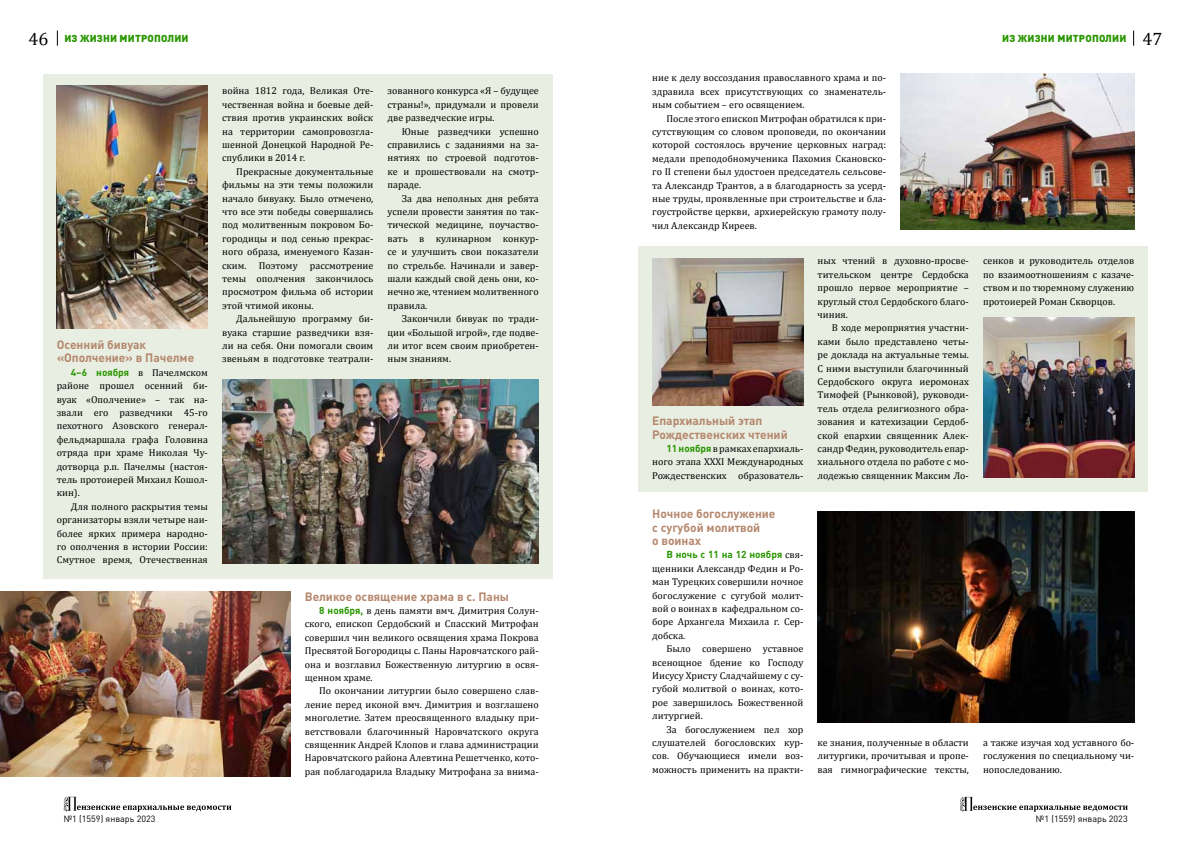
<style>
.page{position:relative;width:1191px;height:842px;background:#fff}
.page>*{position:absolute;margin:0;border:0;box-sizing:border-box;transform-origin:0 0}
.t1{font:18px "Cambria";color:#000}
.t2{font:700 12px/13.4px "DIN Pro";color:#b5876d}
.t3{font:10px/13.4px "Cambria";color:#000;text-align:justify}
.t4{font:900 10px "DIN Pro";letter-spacing:.02em;color:#299601}
.t5{font:700 10px "DIN Pro";color:#299601}
.t6{font:9px "DIN Pro";color:#000}
.s1{font-family:"Cambria";font-weight:400;font-size:18px;color:#000}
.s2{font-family:"DIN Pro";font-weight:700;color:#299601}
.s3{font-family:"Cambria";font-weight:400;color:#000}
</style>
<div class="page">
<div style="left:43px;top:74px;width:509px;height:504px;background:#e8eee1"></div>
<div style="left:638px;top:246px;width:510px;height:246px;background:#e8eee1"></div>
<img style="left:983px;top:317px;width:151px;height:161px">
<img style="left:652px;top:259px;width:151px;height:147px">
<img style="left:817px;top:512px;width:317px;height:211px">
<img style="left:0;top:591px;width:291px;height:186px">
<img style="left:900px;top:74px;width:234px;height:156px">
<img style="left:222px;top:380px;width:317px;height:183px">
<img style="left:57px;top:86px;width:151px;height:242px">
<svg style="left:64px;top:797px;width:167px;height:15px"></svg>
<svg style="left:57px;top:31px;width:1px;height:15px"></svg>
<svg style="left:960px;top:797px;width:167px;height:15px"></svg>
<svg style="left:1133px;top:31px;width:1px;height:15px"></svg>
<h1 class="t1" style="left:28px;top:28px;width:21px">46</h1>
<p class="t4" style="left:64px;top:29px;width:126px">Из жизни митрополии</p>
<p class="t4" style="left:1002px;top:29px;width:162px">Из жизни митрополии <span class="s1">47</span></p>
<p class="t2" style="left:57px;top:337px;width:139px">Осенний бивуак «Ополчение» в Пачелме</p>
<p class="t3" style="left:57px;top:366px;width:153px;text-indent:14px"><span class="s2">4–6 ноября</span> в Пачелмском районе прошел осенний би&shy;вуак «Ополчение» – так на&shy;звали его разведчики 45-го пехотного Азовского генерал&shy;фельдмаршала графа Головина отряда при храме Николая Чу&shy;дотворца р.п. Пачелмы (настоя&shy;тель протоиерей Михаил Кошол&shy;кин).</p>
<p class="t3" style="left:57px;top:500px;width:153px;text-indent:14px">Для полного раскрытия темы организаторы взяли четыре наи&shy;более ярких примера народно&shy;го ополчения в истории России:<br>Смутное время, Отечественная</p>
<p class="t3" style="left:222px;top:84px;width:153px">война 1812 года, Великая Оте&shy;чественная война и боевые дей&shy;ствия против украинских войск на территории самопровозгла&shy;шенной Донецкой Народной Ре&shy;спублики в 2014 г.</p>
<p class="t3" style="left:222px;top:165px;width:153px;text-indent:14px">Прекрасные документальные фильмы на эти темы положили начало бивуаку. Было отмечено, что все эти победы совершались под молитвенным покровом Бо&shy;городицы и под сенью прекрас&shy;ного образа, именуемого Казан&shy;ским. Поэтому рассмотрение темы ополчения закончилось просмотром фильма об истории этой чтимой иконы.</p>
<p class="t3" style="left:222px;top:312px;width:153px;text-indent:14px">Дальнейшую программу би&shy;вуака старшие разведчики взя&shy;ли на себя. Они помогали своим звеньям в подготовке театрали-</p>
<p class="t3" style="left:387px;top:84px;width:153px">зованного конкурса «Я – будущее страны!», придумали и провели две разведческие игры.</p>
<p class="t3" style="left:387px;top:124px;width:153px;text-indent:14px">Юные разведчики успешно справились с заданиями на за&shy;нятиях по строевой подготов&shy;ке и прошествовали на смотр&shy;параде.</p>
<p class="t3" style="left:387px;top:191px;width:153px;text-indent:14px">За два неполных дня ребята успели провести занятия по так&shy;тической медицине, поучаство&shy;вать в кулинарном конкур&shy;се и улучшить свои показатели по стрельбе. Начинали и завер&shy;шали каждый свой день они, ко&shy;нечно же, чтением молитвенного правила.</p>
<p class="t3" style="left:387px;top:312px;width:153px;text-indent:14px">Закончили бивуак по тради&shy;ции «Большой игрой», где подве&shy;ли итог всем своим приобретен&shy;ным знаниям.</p>
<p class="t2" style="left:305px;top:588px;width:206px">Великое освящение храма в с. Паны</p>
<p class="t3" style="left:305px;top:604px;width:235px;text-indent:14px"><span class="s2">8 ноября,</span> в день памяти вмч. Димитрия Солун&shy;ского, епископ Сердобский и Спасский Митрофан совершил чин великого освящения храма Покрова Пресвятой Богородицы с. Паны Наровчатского рай&shy;она и возглавил Божественную литургию в освя&shy;щенном храме.</p>
<p class="t3" style="left:305px;top:684px;width:235px;text-indent:14px">По окончании литургии было совершено слав&shy;ление перед иконой вмч. Димитрия и возглашено многолетие. Затем преосвященного владыку при&shy;ветствовали благочинный Наровчатского округа священник Андрей Клопов и глава администрации Наровчатского района Алевтина Решетченко, кото&shy;рая поблагодарила Владыку Митрофана за внима-</p>
<p class="t3" style="left:652px;top:71px;width:235px">ние к делу воссоздания православного храма и по&shy;здравила всех присутствующих со знаменатель&shy;ным событием – его освящением.</p>
<p class="t3" style="left:652px;top:111px;width:235px;text-indent:14px">После этого епископ Митрофан обратился к при&shy;сутствующим со словом проповеди, по окончании которой состоялось вручение церковных наград: медали преподобномученика Пахомия Скановско&shy;го II степени был удостоен председатель сельсове&shy;та Александр Трантов, а в благодарность за усерд&shy;ные труды, проявленные при строительстве и бла&shy;гоустройстве церкви, архиерейскую грамоту полу&shy;чил Александр Киреев.</p>
<p class="t2" style="left:652px;top:413px;width:137px">Епархиальный этап<br>Рождественских чтений</p>
<p class="t3" style="left:652px;top:442px;width:153px;text-indent:14px"><span class="s2">11 ноября</span> врамках епархиаль&shy;ного этапа XXXI Международных Рождественских образователь-</p>
<p class="t3" style="left:817px;top:254px;width:153px">ных чтений в духовно-просве&shy;тительском центре Сердобска прошло первое мероприятие – круглый стол Сердобского благо&shy;чиния.</p>
<p class="t3" style="left:817px;top:321px;width:153px;text-indent:14px">В ходе мероприятия участни&shy;ками было представлено четы&shy;ре доклада на актуальные темы.<br>С ними выступили благочинный Сердобского округа иеромонах Тимофей (Рынковой), руководи&shy;тель отдела религиозного обра&shy;зования и катехизации Сердоб&shy;ской епархии священник Алек&shy;сандр Федин, руководитель епар&shy;хиального отдела по работе с мо&shy;лодежью священник Максим Ло-</p>
<p class="t3" style="left:983px;top:254px;width:153px">сенков и руководитель отделов по взаимоотношениям с казаче&shy;ством и по тюремному служению протоиерей Роман Скворцов.</p>
<p class="t2" style="left:652px;top:506px;width:125px">Ночное богослужение с сугубой молитвой<br>о воинах</p>
<p class="t5" style="left:666px;top:546px;width:139px">В ночь с 11 на 12 ноября <span class="s3">свя-</span></p>
<p class="t3" style="left:652px;top:561px;width:153px">щенники Александр Федин и Ро&shy;ман Турецких совершили ночное богослужение с сугубой молит&shy;вой о воинах в кафедральном со&shy;боре Архангела Михаила г. Сер&shy;добска.</p>
<p class="t3" style="left:652px;top:642px;width:153px;text-indent:14px">Было совершено уставное всенощное бдение ко Господу Иисусу Христу Сладчайшему с су&shy;губой молитвой о воинах, кото&shy;рое завершилось Божественной литургией.</p>
<p class="t3" style="left:652px;top:722px;width:153px;text-indent:14px">За богослужением пел хор слушателей богословских кур&shy;сов. Обучающиеся имели воз&shy;можность применить на практи-</p>
<p class="t3" style="left:817px;top:736px;width:153px">ке знания, полученные в области литургики, прочитывая и пропе&shy;вая гимнографические тексты,</p>
<p class="t3" style="left:983px;top:736px;width:153px">а также изучая ход уставного бо&shy;гослужения по специальному чи&shy;нопоследованию.</p>
<p class="t6" style="left:64px;top:811px;width:93px">№1 (1559) январь 2023</p>
<p class="t6" style="left:1036px;top:811px;width:93px">№1 (1559) январь 2023</p>
</div>
